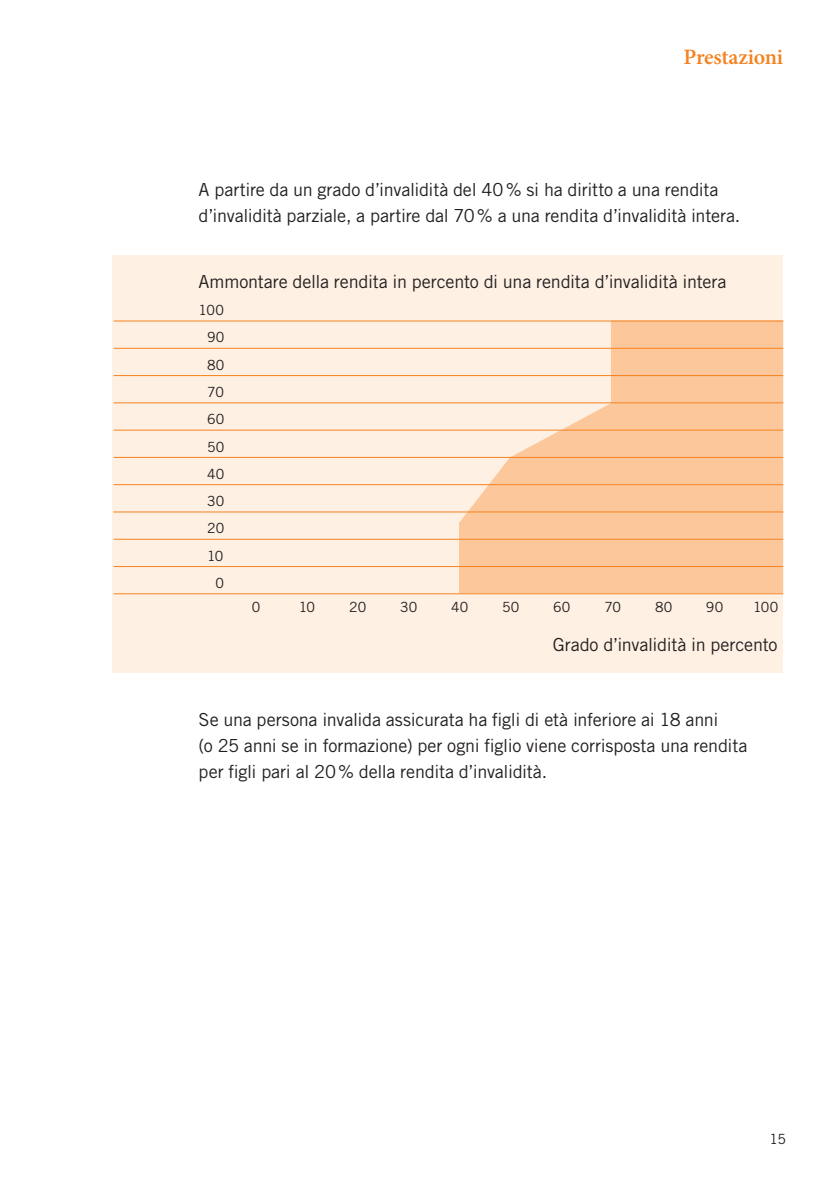
<style>
.page{position:relative;width:840px;height:1191px;background:#fff}
.page>*{position:absolute;margin:0;border:0;box-sizing:border-box;transform-origin:0 0}
.t1{font:600 22px "Minion Pro";letter-spacing:-.01em;color:#f58220}
.t2{font:18px/26px "Trade Gothic LT Std";letter-spacing:-.015em;color:#231f20}
.t3{font:14px/27.2px "Trade Gothic LT Std";letter-spacing:.01em;color:#231f20;text-align:right}
</style>
<div class="page">
<div style="left:112px;top:255px;width:670px;height:417px;background:#fef0e2"></div>
<svg style="left:459px;top:320px;width:323px;height:273px;fill:#fcc89b"></svg>
<hr style="left:113px;top:321px;width:669px;height:1px;background:#f58220">
<hr style="left:113px;top:348px;width:669px;height:1px;background:#f58220">
<hr style="left:113px;top:375px;width:669px;height:1px;background:#f58220">
<hr style="left:113px;top:402px;width:669px;height:1px;background:#f58220">
<hr style="left:113px;top:430px;width:669px;height:1px;background:#f58220">
<hr style="left:113px;top:457px;width:669px;height:1px;background:#f58220">
<hr style="left:113px;top:484px;width:669px;height:1px;background:#f58220">
<hr style="left:113px;top:511px;width:669px;height:1px;background:#f58220">
<hr style="left:113px;top:539px;width:669px;height:1px;background:#f58220">
<hr style="left:113px;top:566px;width:669px;height:1px;background:#f58220">
<hr style="left:113px;top:593px;width:669px;height:1px;background:#f58220">
<p class="t1" style="left:683px;top:42px;width:101px">Prestazioni</p>
<p class="t2" style="left:198px;top:176px;width:539px">A partire da un grado d’invalidità del 40% si ha diritto a una rendita d’invalidità parziale, a partire dal 70% a una rendita d’invalidità intera.</p>
<p class="t2" style="left:198px;top:268px;width:529px">Ammontare della rendita in percento di una rendita d’invalidità intera</p>
<p class="t3" style="left:198px;top:296px;width:27px">100<br>90<br>80<br>70<br>60<br>50<br>40<br>30<br>20<br>10<br>0</p>
<p class="t3" style="left:251px;top:593px;width:10px">0</p>
<p class="t3" style="left:298px;top:593px;width:18px">10</p>
<p class="t3" style="left:349px;top:593px;width:19px">20</p>
<p class="t3" style="left:400px;top:593px;width:19px">30</p>
<p class="t3" style="left:451px;top:593px;width:19px">40</p>
<p class="t3" style="left:502px;top:593px;width:19px">50</p>
<p class="t3" style="left:553px;top:593px;width:19px">60</p>
<p class="t3" style="left:604px;top:593px;width:18px">70</p>
<p class="t3" style="left:654px;top:593px;width:19px">80</p>
<p class="t3" style="left:705px;top:593px;width:19px">90</p>
<p class="t3" style="left:752px;top:593px;width:27px">100</p>
<p class="t2" style="left:552px;top:631px;width:226px">Grado d’invalidità in percento</p>
<p class="t2" style="left:198px;top:706px;width:550px">Se una persona invalida assicurata ha figli di età inferiore ai 18 anni<br>(o 25 anni se in formazione) per ogni figlio viene corrisposta una rendita per figli pari al 20% della rendita d’invalidità.</p>
<p class="t3" style="left:769px;top:1125px;width:18px">15</p>
</div>
